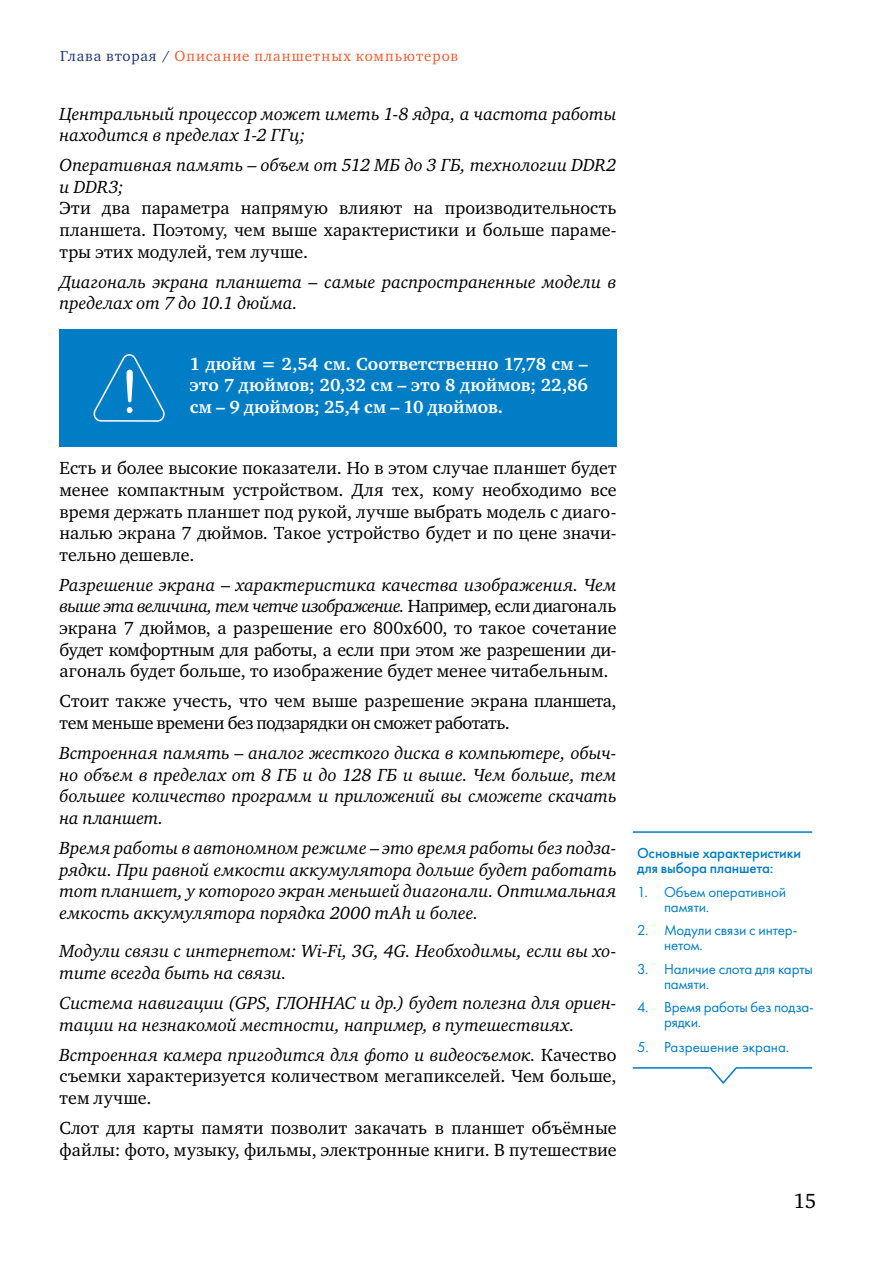
<style>
.page{position:relative;width:893px;height:1263px;background:#fff}
.page>*{position:absolute;margin:0;border:0;box-sizing:border-box;transform-origin:0 0}
.t1{font:21px "Charter ITC";color:#000}
.t2{font:18px/21.6px "Charter ITC";letter-spacing:.005em;color:#000;text-align:justify}
.t3{font:italic 18px/21.6px "Charter ITC";color:#000}
.t4{font:18px/21.6px "Charter ITC";letter-spacing:-.015em;color:#000}
.t5{font:700 18px/21.6px "Charter C";color:#fff;text-align:justify}
.t6{font:15px/15px "Futura PT Book";letter-spacing:-.01em;color:#007dc5}
.t7{font:15px "Charter ITC";letter-spacing:.06em;color:#f15d31}
.t8{font:15px/15px "Futura PT Medium";letter-spacing:-.01em;color:#007dc5}
.s1{color:#213679}
.s2{font-style:normal}
.s3{font-style:italic}
</style>
<div class="page">
<div style="left:60px;top:329px;width:557px;height:118px;background:#007dc5"></div>
<svg style="left:93px;top:354px;width:72px;height:68px"></svg>
<hr style="left:633px;top:831px;width:179px;height:2px;background:#007dc5">
<svg style="left:632px;top:1067px;width:181px;height:17px"></svg>
<p class="t7" style="left:60px;top:46px;width:399px"><span class="s1">Глава вторая /</span> Описание планшетных компьютеров</p>
<p class="t3" style="left:60px;top:103px;width:559px">Центральный процессор может иметь 1-8 ядра, а частота работы находится в пределах 1-2 ГГц;</p>
<p class="t3" style="left:60px;top:154px;width:559px">Оперативная память <span class="s2">–</span> объем от 512 МБ до 3 ГБ, технологии DDR2 и DDR3;</p>
<p class="t2" style="left:60px;top:197px;width:559px">Эти два параметра напрямую влияют на производительность планшета. Поэтому, чем выше характеристики и больше параме&shy;тры этих модулей, тем лучше.</p>
<p class="t3" style="left:60px;top:271px;width:558px">Диагональ экрана планшета – самые распространенные модели в пределах от 7 до 10.1 дюйма.</p>
<p class="t5" style="left:190px;top:353px;width:399px">1 дюйм = 2,54 см. Соответственно 17,78 см – это 7 дюймов; 20,32 см – это 8 дюймов; 22,86 см – 9 дюймов; 25,4 см – 10 дюймов.</p>
<p class="t2" style="left:60px;top:457px;width:559px">Есть и более высокие показатели. Но в этом случае планшет будет менее компактным устройством. Для тех, кому необходимо все время держать планшет под рукой, лучше выбрать модель с диаго&shy;налью экрана 7 дюймов. Такое устройство будет и по цене значи&shy;тельно дешевле.</p>
<p class="t2" style="left:60px;top:574px;width:559px"><span class="s3">Разрешение экрана</span> – <span class="s3">характеристика качества изображения. Чем выше эта величина, тем четче изображение.</span> Например, если диагональ экрана 7 дюймов, а разрешение его 800х600, то такое сочетание будет комфортным для работы, а если при этом же разрешении ди&shy;агональ будет больше, то изображение будет менее читабельным.</p>
<p class="t4" style="left:60px;top:690px;width:558px">Стоит также учесть, что чем выше разрешение экрана планшета, тем меньше времени без подзарядки он сможет работать.</p>
<p class="t3" style="left:60px;top:742px;width:559px;text-align:justify">Встроенная память <span class="s2">–</span> аналог жесткого диска в компьютере, обыч&shy;но объем в пределах от 8 ГБ и до 128 ГБ и выше. Чем больше, тем большее количество программ и приложений вы сможете скачать на планшет.</p>
<p class="t3" style="left:60px;top:837px;width:559px;text-align:justify">Время работы в автономном режиме <span class="s2">–</span> это время работы без подза&shy;рядки. При равной емкости аккумулятора дольше будет работать тот планшет, у которого экран меньшей диагонали. Оптимальная емкость аккумулятора порядка 2000 mAh и более.</p>
<p class="t3" style="left:60px;top:940px;width:559px">Модули связи с интернетом: Wi-Fi, 3G, 4G. Необходимы, если вы хо&shy;тите всегда быть на связи.</p>
<p class="t3" style="left:60px;top:992px;width:559px">Система навигации (GPS, ГЛОННАС и др.) будет полезна для ориен&shy;тации на незнакомой местности, например, в путешествиях.</p>
<p class="t2" style="left:60px;top:1044px;width:559px"><span class="s3">Встроенная камера пригодится для фото и видеосъемок.</span> Качество съемки характеризуется количеством мегапикселей. Чем больше, тем лучше.</p>
<p class="t2" style="left:60px;top:1117px;width:559px">Слот для карты памяти позволит закачать в планшет объёмные файлы: фото, музыку, фильмы, электронные книги. В путешествие</p>
<p class="t8" style="left:637px;top:846px;width:165px">Основные характеристики для выбора планшета:</p>
<p class="t6" style="left:664px;top:884px;width:124px;text-indent:-27px">1. Объем оперативной памяти.</p>
<p class="t6" style="left:664px;top:922px;width:135px;text-indent:-27px">2. Модули связи с интер&shy;нетом.</p>
<p class="t6" style="left:664px;top:961px;width:150px;text-indent:-27px">3. Наличие слота для карты памяти.</p>
<p class="t6" style="left:664px;top:999px;width:152px;text-indent:-27px">4. Время работы без подза&shy;рядки.</p>
<p class="t6" style="left:637px;top:1039px;width:154px">5. Разрешение экрана.</p>
<p class="t1" style="left:793px;top:1187px;width:24px">15</p>
</div>
